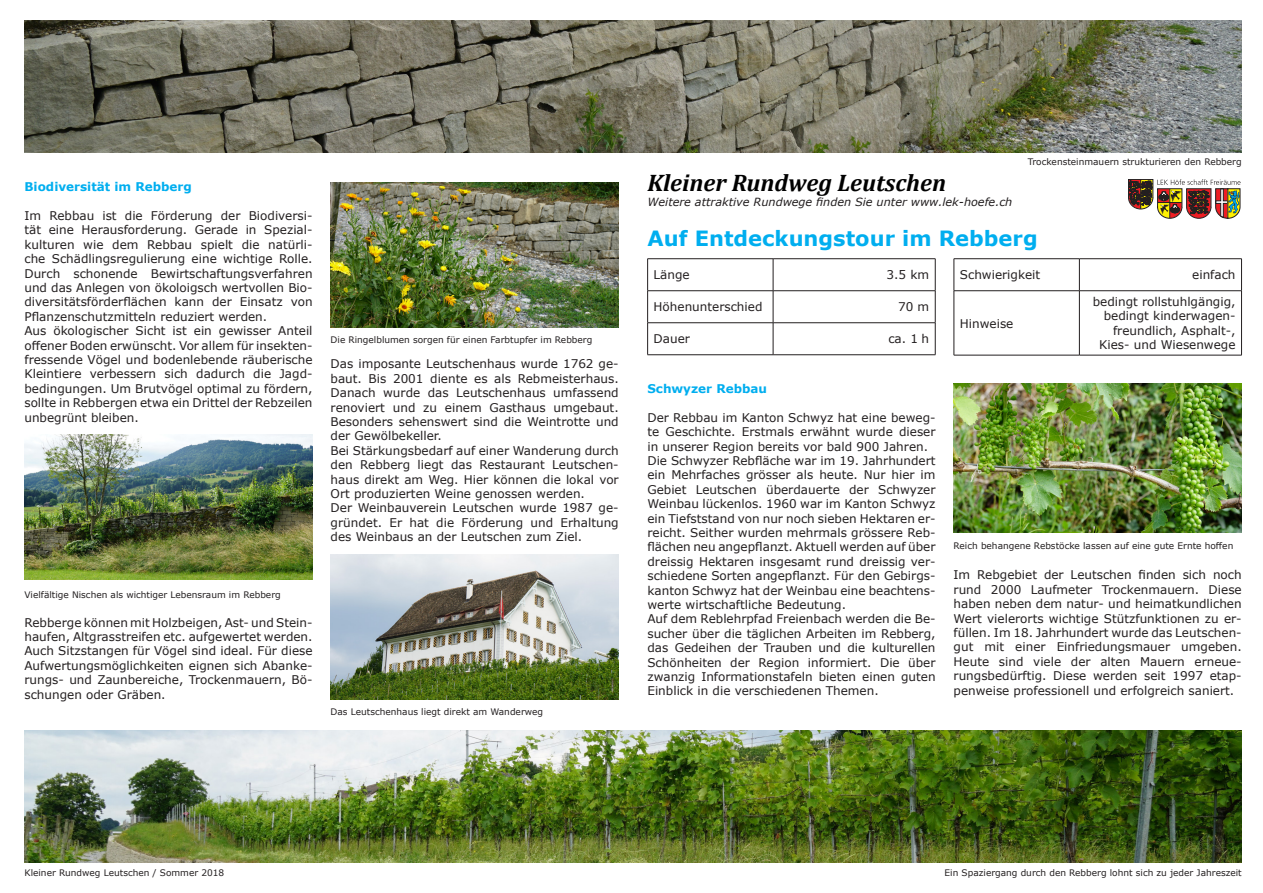
<style>
.page{position:relative;width:1263px;height:893px;background:#fff}
.page>*{position:absolute;margin:0;border:0;box-sizing:border-box;transform-origin:0 0}
.Titel{font:italic 700 24px "Cambria";color:#000}
.Untertitel{font:700 21px "Verdana";color:#00aeef}
.Text_klein{font:12px/14.4px "Verdana";color:#231f20;text-align:justify}
.Text_klein-2{font:700 12px "Verdana";color:#00aeef}
.Titel-2{font:italic 11.25px "Verdana";color:#231f20}
.Text_klein-3{font:9px "Verdana";color:#231f20}
</style>
<div class="page">
<img style="left:24px;top:435px;width:289px;height:145px">
<img style="left:331px;top:182px;width:288px;height:145px">
<hr style="left:647px;top:258px;width:126px;height:1px;background:#231f20">
<hr style="left:647px;top:259px;width:1px;height:32px;background:#231f20">
<hr style="left:773px;top:258px;width:162px;height:1px;background:#231f20">
<hr style="left:773px;top:259px;width:1px;height:32px;background:#231f20">
<hr style="left:935px;top:259px;width:1px;height:32px;background:#231f20">
<hr style="left:647px;top:290px;width:126px;height:1px;background:#231f20">
<hr style="left:647px;top:291px;width:1px;height:32px;background:#231f20">
<hr style="left:773px;top:290px;width:162px;height:1px;background:#231f20">
<hr style="left:773px;top:291px;width:1px;height:32px;background:#231f20">
<hr style="left:935px;top:291px;width:1px;height:32px;background:#231f20">
<hr style="left:647px;top:322px;width:126px;height:1px;background:#231f20">
<hr style="left:647px;top:323px;width:1px;height:32px;background:#231f20">
<hr style="left:773px;top:322px;width:162px;height:1px;background:#231f20">
<hr style="left:773px;top:323px;width:1px;height:32px;background:#231f20">
<hr style="left:935px;top:323px;width:1px;height:32px;background:#231f20">
<hr style="left:647px;top:354px;width:126px;height:1px;background:#231f20">
<hr style="left:773px;top:354px;width:162px;height:1px;background:#231f20">
<hr style="left:954px;top:258px;width:125px;height:1px;background:#231f20">
<hr style="left:954px;top:259px;width:1px;height:32px;background:#231f20">
<hr style="left:1079px;top:258px;width:163px;height:1px;background:#231f20">
<hr style="left:1079px;top:259px;width:1px;height:32px;background:#231f20">
<hr style="left:1241px;top:259px;width:1px;height:32px;background:#231f20">
<hr style="left:954px;top:290px;width:125px;height:1px;background:#231f20">
<hr style="left:954px;top:291px;width:1px;height:64px;background:#231f20">
<hr style="left:1079px;top:290px;width:163px;height:1px;background:#231f20">
<hr style="left:1079px;top:291px;width:1px;height:64px;background:#231f20">
<hr style="left:1241px;top:291px;width:1px;height:64px;background:#231f20">
<hr style="left:954px;top:355px;width:125px;height:1px;background:#231f20">
<hr style="left:1079px;top:355px;width:163px;height:1px;background:#231f20">
<img style="left:953px;top:384px;width:289px;height:149px">
<svg style="left:1128px;top:179px;width:112px;height:39px"></svg>
<img style="left:24px;top:730px;width:1218px;height:132px">
<img style="left:24px;top:21px;width:1218px;height:131px">
<img style="left:331px;top:555px;width:288px;height:145px">
<p class="Text_klein-2" style="left:24px;top:178px;width:169px">Biodiversität im Rebberg</p>
<p class="Text_klein" style="left:24px;top:208px;width:290px">Im Rebbau ist die Förderung der Biodiversi&shy;tät eine Herausforderung. Gerade in Spezial&shy;kulturen wie dem Rebbau spielt die natürli&shy;che Schädlingsregulierung eine wichtige Rolle.<br>Durch schonende Bewirtschaftungsverfahren und das Anlegen von ökoloigsch wertvollen Bio&shy;diversitätsförderflächen kann der Einsatz von Pflanzenschutzmitteln reduziert werden.</p>
<p class="Text_klein" style="left:24px;top:323px;width:290px">Aus ökologischer Sicht ist ein gewisser Anteil offener Boden erwünscht. Vor allem für insekten&shy;fressende Vögel und bodenlebende räuberische Kleintiere verbessern sich dadurch die Jagd&shy;bedingungen. Um Brutvögel optimal zu fördern, sollte in Rebbergen etwa ein Drittel der Rebzeilen unbegrünt bleiben.</p>
<p class="Text_klein-3" style="left:331px;top:334px;width:263px">Die Ringelblumen sorgen für einen Farbtupfer im Rebberg</p>
<p class="Text_klein" style="left:331px;top:357px;width:290px">Das imposante Leutschenhaus wurde 1762 ge&shy;baut. Bis 2001 diente es als Rebmeisterhaus.<br>Danach wurde das Leutschenhaus umfassend renoviert und zu einem Gasthaus umgebaut.<br>Besonders sehenswert sind die Weintrotte und der Gewölbekeller.</p>
<p class="Text_klein" style="left:331px;top:443px;width:290px">Bei Stärkungsbedarf auf einer Wanderung durch den Rebberg liegt das Restaurant Leutschen&shy;haus direkt am Weg. Hier können die lokal vor Ort produzierten Weine genossen werden.</p>
<p class="Text_klein" style="left:331px;top:501px;width:290px">Der Weinbauverein Leutschen wurde 1987 ge&shy;gründet. Er hat die Förderung und Erhaltung des Weinbaus an der Leutschen zum Ziel.</p>
<p class="Text_klein-3" style="left:24px;top:588px;width:258px">Vielfältige Nischen als wichtiger Lebensraum im Rebberg</p>
<p class="Text_klein" style="left:24px;top:615px;width:290px">Rebberge können mit Holzbeigen, Ast- und Stein&shy;haufen, Altgrasstreifen etc. aufgewertet werden.<br>Auch Sitzstangen für Vögel sind ideal. Für diese Aufwertungsmöglichkeiten eignen sich Abanke&shy;rungs- und Zaunbereiche, Trockenmauern, Bö&shy;schungen oder Gräben.</p>
<p class="Text_klein-3" style="left:331px;top:705px;width:214px">Das Leutschenhaus liegt direkt am Wanderweg</p>
<p class="Text_klein-3" style="left:1028px;top:156px;width:215px">Trockensteinmauern strukturieren den Rebberg</p>
<p class="Titel" style="left:647px;top:166px;width:300px">Kleiner Rundweg Leutschen</p>
<p class="Titel-2" style="left:647px;top:194px;width:366px">Weitere attraktive Rundwege finden Sie unter www.lek-hoefe.ch</p>
<p class="Untertitel" style="left:647px;top:223px;width:392px">Auf Entdeckungstour im Rebberg</p>
<p class="Text_klein" style="left:654px;top:268px;width:38px">Länge</p>
<p class="Text_klein" style="left:887px;top:268px;width:44px">3.5 km</p>
<p class="Text_klein" style="left:654px;top:300px;width:110px">Höhenunterschied</p>
<p class="Text_klein" style="left:898px;top:300px;width:33px">70 m</p>
<p class="Text_klein" style="left:654px;top:332px;width:38px">Dauer</p>
<p class="Text_klein" style="left:888px;top:332px;width:42px">ca. 1 h</p>
<p class="Text_klein" style="left:960px;top:268px;width:82px">Schwierigkeit</p>
<p class="Text_klein" style="left:1192px;top:268px;width:45px">einfach</p>
<p class="Text_klein" style="left:960px;top:316px;width:55px">Hinweise</p>
<p class="Text_klein" style="left:1093px;top:294px;width:144px;text-align:right">bedingt rollstuhlgängig, bedingt kinderwagen&shy;freundlich, Asphalt-,<br>Kies- und Wiesenwege</p>
<p class="Text_klein-2" style="left:647px;top:380px;width:121px">Schwyzer Rebbau</p>
<p class="Text_klein" style="left:647px;top:410px;width:290px">Der Rebbau im Kanton Schwyz hat eine beweg&shy;te Geschichte. Erstmals erwähnt wurde dieser in unserer Region bereits vor bald 900 Jahren.</p>
<p class="Text_klein" style="left:647px;top:453px;width:290px">Die Schwyzer Rebfläche war im 19. Jahrhundert ein Mehrfaches grösser als heute. Nur hier im Gebiet Leutschen überdauerte der Schwyzer Weinbau lückenlos. 1960 war im Kanton Schwyz ein Tiefststand von nur noch sieben Hektaren er&shy;reicht. Seither wurden mehrmals grössere Reb&shy;flächen neu angepflanzt. Aktuell werden auf über dreissig Hektaren insgesamt rund dreissig ver&shy;schiedene Sorten angepflanzt. Für den Gebirgs&shy;kanton Schwyz hat der Weinbau eine beachtens&shy;werte wirtschaftliche Bedeutung.</p>
<p class="Text_klein" style="left:647px;top:612px;width:290px">Auf dem Reblehrpfad Freienbach werden die Be&shy;sucher über die täglichen Arbeiten im Rebberg, das Gedeihen der Trauben und die kulturellen Schönheiten der Region informiert. Die über zwanzig Informationstafeln bieten einen guten Einblick in die verschiedenen Themen.</p>
<p class="Text_klein-3" style="left:953px;top:539px;width:281px">Reich behangene Rebstöcke lassen auf eine gute Ernte hoffen</p>
<p class="Text_klein" style="left:953px;top:568px;width:290px">Im Rebgebiet der Leutschen finden sich noch rund 2000 Laufmeter Trockenmauern. Diese haben neben dem natur- und heimatkundlichen Wert vielerorts wichtige Stützfunktionen zu er&shy;füllen. Im 18. Jahrhundert wurde das Leutschen&shy;gut mit einer Einfriedungsmauer umgeben.<br>Heute sind viele der alten Mauern erneue&shy;rungsbedürftig. Diese werden seit 1997 etap&shy;penweise professionell und erfolgreich saniert.</p>
<p class="Text_klein-3" style="left:24px;top:867px;width:201px">Kleiner Rundweg Leutschen / Sommer 2018</p>
<p class="Text_klein-3" style="left:945px;top:867px;width:299px">Ein Spaziergang durch den Rebberg lohnt sich zu jeder Jahreszeit</p>
</div>
